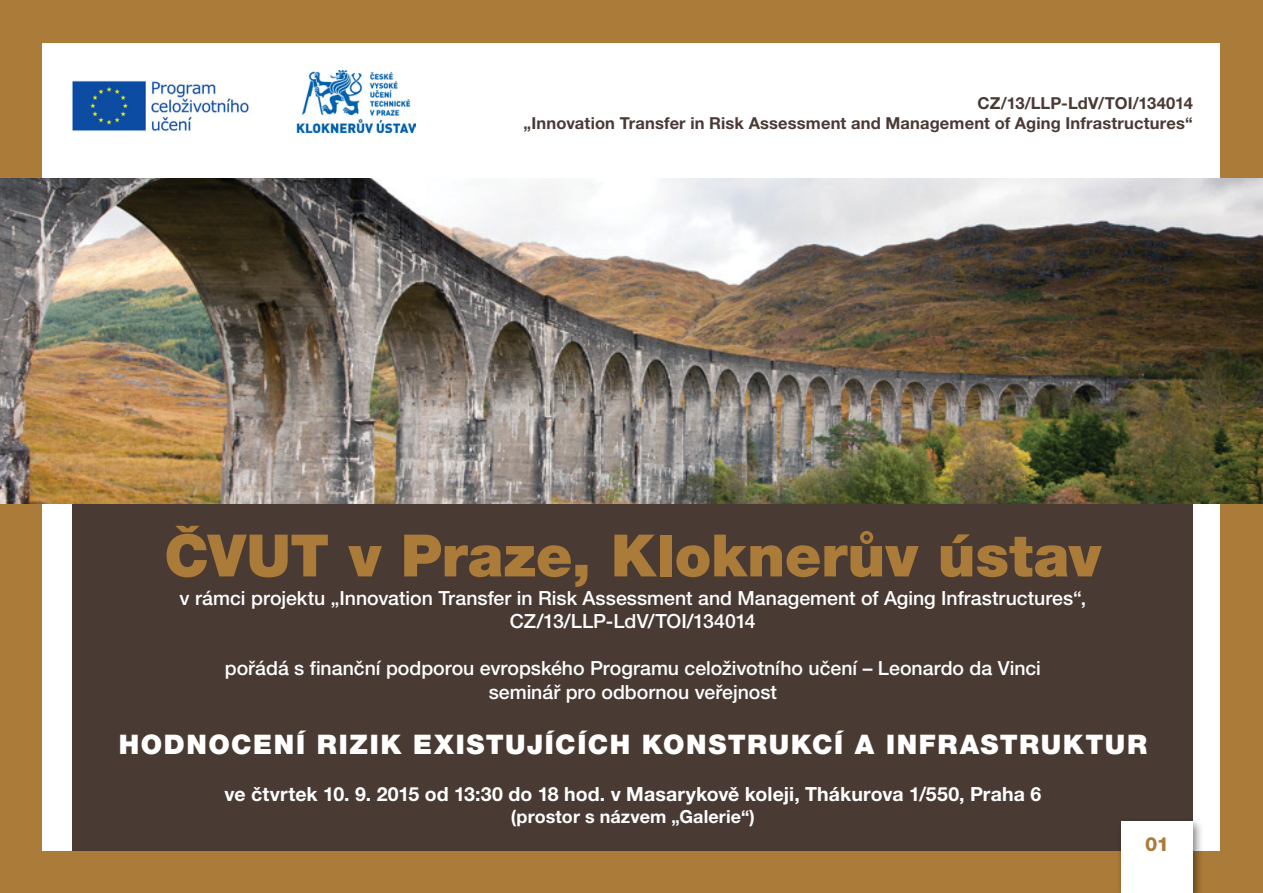
<style>
.page{position:relative;width:1263px;height:893px;background:#ab7b39}
.page>*{position:absolute;margin:0;border:0;box-sizing:border-box;transform-origin:0 0}
.t1{font:900 58.5px "Helvetica Neue CE";color:#ab7b39}
.t2{font:900 27px "Helvetica Neue CE";letter-spacing:.055em;color:#fff}
.t3{font:500 19.5px/23.4px "Helvetica Neue CE";color:#fff;text-align:center}
.t4{font:700 19.5px "Helvetica Neue CE";letter-spacing:.005em;color:#fff}
.t5{font:800 19.5px "Helvetica Neue CE";color:#ab7b39}
.t6{font:700 18px "Helvetica Neue CE";letter-spacing:.005em;color:#fff}
.t7{font:700 16.5px/19.8px "Helvetica Neue CE";letter-spacing:.01em;color:#493a34;text-align:right}
</style>
<div class="page">
<div style="left:43px;top:43px;width:1177px;height:807px;background:#fff"></div>
<div style="left:72px;top:497px;width:1121px;height:353px;background:#493a34"></div>
<img style="left:72px;top:80px;width:177px;height:52px">
<img style="left:296px;top:70px;width:119px;height:63px">
<div style="left:1116px;top:816px;width:88px;height:77px;background:#000;opacity:.5"></div>
<div style="left:1121px;top:822px;width:72px;height:71px;background:#fff"></div>
<img style="left:0;top:179px;width:1263px;height:325px">
<p class="t7" style="left:524px;top:93px;width:671px">CZ/13/LLP-LdV/TOI/134014<br>„Innovation Transfer in Risk Assessment and Management of Aging Infrastructures“</p>
<h1 class="t1" style="left:164px;top:524px;width:938px">ČVUT v Praze, Kloknerův ústav</h1>
<p class="t3" style="left:180px;top:587px;width:908px">v rámci projektu „Innovation Transfer in Risk Assessment and Management of Aging Infrastructures“,<br>CZ/13/LLP-LdV/TOI/134014</p>
<p class="t3" style="left:225px;top:657px;width:818px">pořádá s finanční podporou evropského Programu celoživotního učení – Leonardo da Vinci seminář pro odbornou veřejnost</p>
<h2 class="t2" style="left:119px;top:730px;width:1029px">HODNOCENÍ RIZIK EXISTUJÍCÍCH KONSTRUKCÍ A INFRASTRUKTUR</h2>
<p class="t4" style="left:225px;top:783px;width:818px">ve čtvrtek 10. 9. 2015 od 13:30 do 18 hod. v Masarykově koleji, Thákurova 1/550, Praha 6</p>
<p class="t6" style="left:511px;top:806px;width:245px">(prostor s názvem „Galerie“)</p>
<p class="t5" style="left:1145px;top:833px;width:25px">01</p>
</div>
